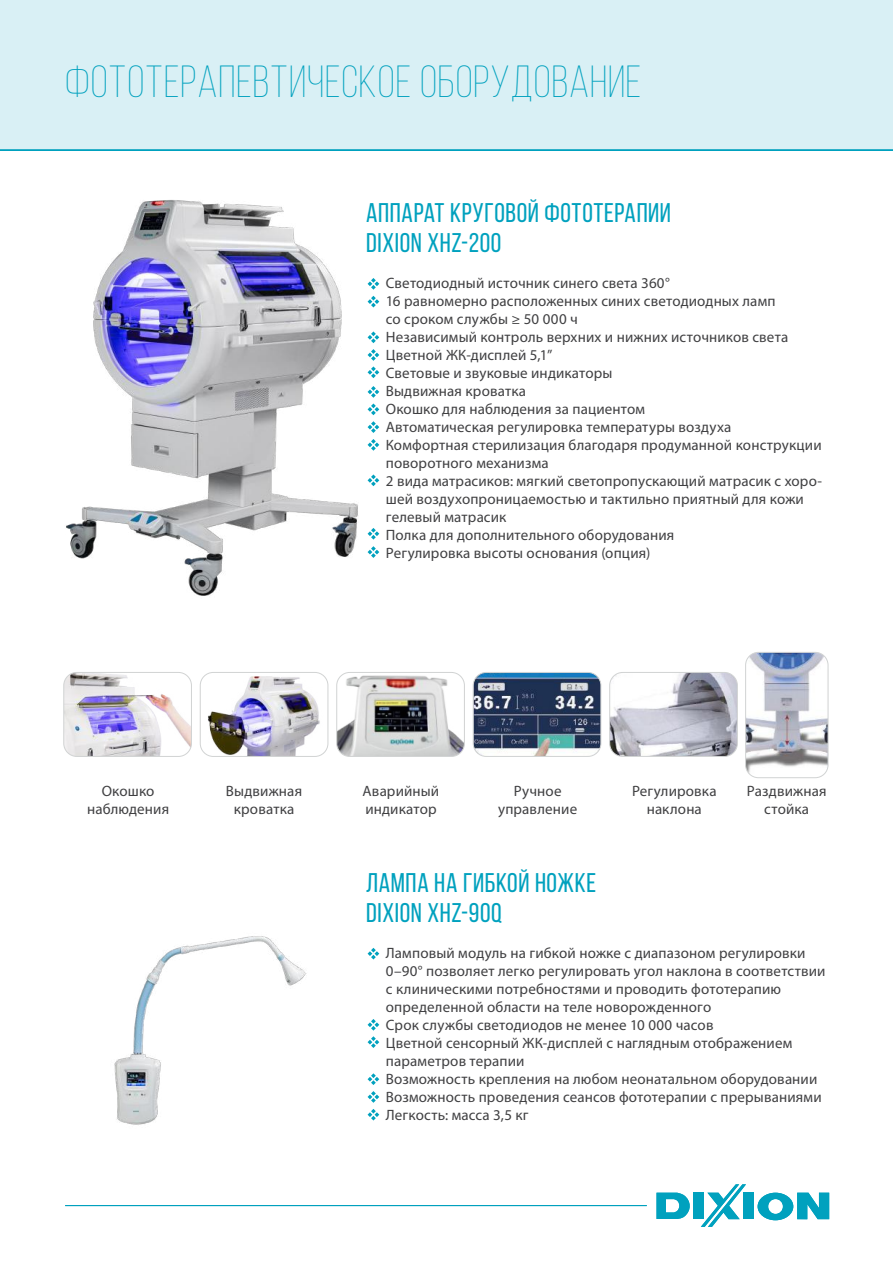
<style>
.page{position:relative;width:893px;height:1263px;background:#fff}
.page>*{position:absolute;margin:0;border:0;box-sizing:border-box;transform-origin:0 0}
.t1{font:300 45px "Bebas Neue";letter-spacing:.02em;color:#00a1be}
.t2{font:27px/30px "Bebas Neue";letter-spacing:.025em;color:#00a1be}
.t3{font:15px/18px "Myriad Pro";letter-spacing:.01em;color:#404042;text-align:center}
</style>
<div class="page">
<img style="left:611px;top:674px;width:125px;height:81px">
<div style="left:609px;top:672px;width:129px;height:85px;border:1px solid #d1d3d3;border-radius:13px"></div>
<img style="left:338px;top:674px;width:125px;height:81px">
<div style="left:336px;top:672px;width:129px;height:85px;border:1px solid #d1d3d3;border-radius:13px"></div>
<img style="left:473px;top:673px;width:128px;height:82px">
<div style="left:473px;top:672px;width:128px;height:85px;border:1px solid #d1d3d3;border-radius:13px"></div>
<img style="left:65px;top:674px;width:125px;height:81px">
<div style="left:63px;top:672px;width:129px;height:85px;border:1px solid #d1d3d3;border-radius:13px"></div>
<img style="left:747px;top:652px;width:81px;height:126px">
<div style="left:745px;top:652px;width:83px;height:126px;border:1px solid #d1d3d3;border-radius:13px"></div>
<img style="left:203px;top:672px;width:121px;height:84px">
<div style="left:200px;top:672px;width:128px;height:85px;border:1px solid #d1d3d3;border-radius:13px"></div>
<div style="left:0;top:0;width:893px;height:151px;background:#d9f0f5"></div>
<hr style="left:0;top:149px;width:893px;height:2px;background:#00a1be">
<hr style="left:65px;top:1205px;width:582px;height:1px;background:#00a1be">
<div style="left:694px;top:1193px;width:10px;height:26px;background:#00a1be"></div>
<svg style="left:656px;top:1193px;width:34px;height:26px"></svg>
<svg style="left:758px;top:1193px;width:71px;height:27px"></svg>
<svg style="left:701px;top:1184px;width:45px;height:43px"></svg>
<div style="left:743px;top:1193px;width:10px;height:26px;background:#00a1be"></div>
<svg style="left:368px;top:278px;width:11px;height:12px"></svg>
<svg style="left:368px;top:948px;width:11px;height:11px"></svg>
<svg style="left:368px;top:296px;width:11px;height:11px"></svg>
<svg style="left:368px;top:349px;width:11px;height:29px"></svg>
<svg style="left:368px;top:1019px;width:11px;height:29px"></svg>
<svg style="left:368px;top:386px;width:11px;height:29px"></svg>
<svg style="left:368px;top:1073px;width:11px;height:12px"></svg>
<svg style="left:368px;top:421px;width:11px;height:12px"></svg>
<svg style="left:368px;top:1091px;width:11px;height:12px"></svg>
<svg style="left:368px;top:474px;width:11px;height:12px"></svg>
<svg style="left:368px;top:439px;width:11px;height:12px"></svg>
<svg style="left:368px;top:1109px;width:11px;height:11px"></svg>
<svg style="left:368px;top:528px;width:11px;height:12px"></svg>
<svg style="left:368px;top:546px;width:11px;height:12px"></svg>
<svg style="left:368px;top:331px;width:11px;height:12px"></svg>
<img style="left:114px;top:936px;width:193px;height:189px">
<img style="left:66px;top:200px;width:292px;height:396px">
<h1 class="t1" style="left:65px;top:58px;width:578px">ФОТОТЕРАПЕВТИЧЕСКОЕ ОБОРУДОВАНИЕ</h1>
<h2 class="t2" style="left:366px;top:197px;width:306px">АППАРАТ КРУГОВОЙ ФОТОТЕРАПИИ<br>DIXION XHZ-200</h2>
<p class="t3" style="left:386px;top:274px;width:438px;text-align:left">Светодиодный источник синего света 360°<br>16 равномерно расположенных синих светодиодных ламп<br>со сроком службы ≥ 50 000 ч<br>Независимый контроль верхних и нижних источников света Цветной ЖК-дисплей 5,1”<br>Световые и звуковые индикаторы<br>Выдвижная кроватка<br>Окошко для наблюдения за пациентом<br>Автоматическая регулировка температуры воздуха<br>Комфортная стерилизация благодаря продуманной конструкции поворотного механизма<br>2 вида матрасиков: мягкий светопропускающий матрасик с хоро&shy;шей воздухопроницаемостью и тактильно приятный для кожи гелевый матрасик<br>Полка для дополнительного оборудования<br>Регулировка высоты основания (опция)</p>
<p class="t3" style="left:226px;top:781px;width:78px">Выдвижная кроватка</p>
<p class="t3" style="left:363px;top:782px;width:78px;text-align:left">Аварийный индикатор</p>
<p class="t3" style="left:87px;top:782px;width:84px">Окошко наблюдения</p>
<p class="t3" style="left:498px;top:782px;width:81px">Ручное управление</p>
<p class="t3" style="left:632px;top:782px;width:86px">Регулировка наклона</p>
<p class="t3" style="left:747px;top:782px;width:81px">Раздвижная стойка</p>
<h2 class="t2" style="left:366px;top:867px;width:232px">ЛАМПА НА ГИБКОЙ НОЖКЕ<br>DIXION XHZ-90Q</h2>
<p class="t3" style="left:386px;top:944px;width:441px;text-align:left">Ламповый модуль на гибкой ножке с диапазоном регулировки 0–90° позволяет легко регулировать угол наклона в соответствии с клиническими потребностями и проводить фототерапию определенной области на теле новорожденного<br>Срок службы светодиодов не менее 10 000 часов<br>Цветной сенсорный ЖК-дисплей с наглядным отображением параметров терапии<br>Возможность крепления на любом неонатальном оборудовании Возможность проведения сеансов фототерапии с прерываниями Легкость: масса 3,5 кг</p>
</div>
